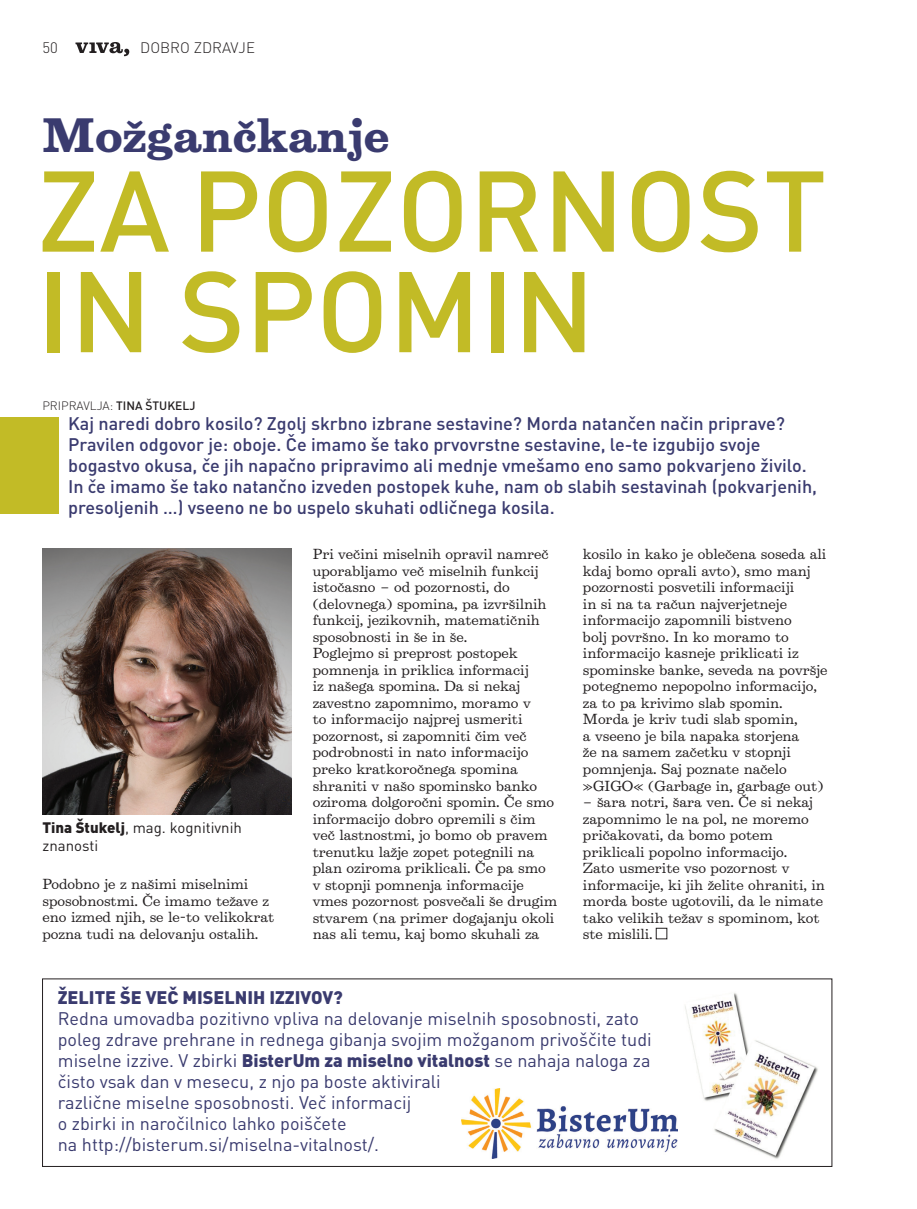
<style>
.page{position:relative;width:917px;height:1209px;background:#fff}
.page>*{position:absolute;margin:0;border:0;box-sizing:border-box;transform-origin:0 0}
.Navaden{font:500 112.65px/100.5px "DINOT";color:#c2bb26}
.Navaden-2{font:700 43.8px "Belizio OT";color:#3a3b6f}
.Navaden-3{font:500 18px/21px "DINOT";color:#3a3b6f}
.Navaden-4{font:18px/21px "DINOT";color:#3a3b6f}
.Navaden-5{font:900 18px "DINOT";color:#3a3b6f}
.Navaden-6{font:15px/18px "DINOT";color:#231f20}
.t1{font:300 15px "DINOT";color:#231f20}
.Navaden-7{font:13.2px/16.5px "Belizio OT";color:#231f20}
.t2{font:300 12px "DINOT";color:#231f20}
.s1{font-weight:500}
.s2{font-weight:900}
</style>
<div class="page">
<svg style="left:75px;top:42px;width:54px;height:14px"></svg>
<div style="left:656px;top:928px;width:11px;height:11px;border:1px solid #231f20"></div>
<img style="left:43px;top:549px;width:248px;height:265px">
<img style="left:685px;top:993px;width:133px;height:166px">
<img style="left:461px;top:1088px;width:217px;height:70px">
<div style="left:0;top:417px;width:58px;height:97px;background:#c2bb26"></div>
<p class="t1" style="left:43px;top:38px;width:17px">50</p>
<p class="t1" style="left:140px;top:39px;width:116px">DOBRO ZDRAVJE</p>
<p class="Navaden-2" style="left:43px;top:107px;width:348px">Možgančkanje</p>
<p class="Navaden" style="left:37px;top:156px;width:791px">ZA POZORNOST<br>IN SPOMIN</p>
<p class="t2" style="left:42px;top:398px;width:155px">PRIPRAVLJA: <span class="s1">TINA ŠTUKELJ</span></p>
<p class="Navaden-3" style="left:68px;top:412px;width:750px">Kaj naredi dobro kosilo? Zgolj skrbno izbrane sestavine? Morda natančen način priprave?<br>Pravilen odgovor je: oboje. Če imamo še tako prvovrstne sestavine, le-te izgubijo svoje bogastvo okusa, če jih napačno pripravimo ali mednje vmešamo eno samo pokvarjeno živilo.<br>In če imamo še tako natančno izveden postopek kuhe, nam ob slabih sestavinah (pokvarjenih, presoljenih …) vseeno ne bo uspelo skuhati odličnega kosila.</p>
<p class="Navaden-6" style="left:43px;top:818px;width:201px"><span class="s2">Tina Štukelj</span>, mag. kognitivnih znanosti</p>
<p class="Navaden-7" style="left:43px;top:876px;width:233px">Podobno je z našimi miselnimi sposobnostmi. Če imamo težave z eno izmed njih, se le-to velikokrat pozna tudi na delovanju ostalih.</p>
<p class="Navaden-7" style="left:313px;top:546px;width:237px">Pri večini miselnih opravil namreč uporabljamo več miselnih funkcij istočasno – od pozornosti, do (delovnega) spomina, pa izvršilnih funkcij, jezikovnih, matematičnih sposobnosti in še in še.</p>
<p class="Navaden-7" style="left:313px;top:645px;width:246px">Poglejmo si preprost postopek pomnenja in priklica informacij<br>iz našega spomina. Da si nekaj zavestno zapomnimo, moramo v<br>to informacijo najprej usmeriti pozornost, si zapomniti čim več podrobnosti in nato informacijo preko kratkoročnega spomina shraniti v našo spominsko banko oziroma dolgoročni spomin. Če smo informacijo dobro opremili s čim več lastnostmi, jo bomo ob pravem trenutku lažje zopet potegnili na plan oziroma priklicali. Če pa smo<br>v stopnji pomnenja informacije vmes pozornost posvečali še drugim stvarem (na primer dogajanju okoli nas ali temu, kaj bomo skuhali za</p>
<p class="Navaden-7" style="left:583px;top:546px;width:246px">kosilo in kako je oblečena soseda ali kdaj bomo oprali avto), smo manj pozornosti posvetili informaciji<br>in si na ta račun najverjetneje informacijo zapomnili bistveno<br>bolj površno. In ko moramo to informacijo kasneje priklicati iz spominske banke, seveda na površje potegnemo nepopolno informacijo, za to pa krivimo slab spomin.<br>Morda je kriv tudi slab spomin,<br>a vseeno je bila napaka storjena<br>že na samem začetku v stopnji pomnjenja. Saj poznate načelo »GIGO« (Garbage in, garbage out)</p>
<p class="Navaden-7" style="left:583px;top:793px;width:243px">– šara notri, šara ven. Če si nekaj zapomnimo le na pol, ne moremo pričakovati, da bomo potem priklicali popolno informacijo.<br>Zato usmerite vso pozornost v informacije, ki jih želite ohraniti, in morda boste ugotovili, da le nimate tako velikih težav s spominom, kot ste mislili.</p>
<p class="Navaden-5" style="left:58px;top:985px;width:286px">ŽELITE ŠE VEČ MISELNIH IZZIVOV?</p>
<p class="Navaden-4" style="left:58px;top:1007px;width:595px">Redna umovadba pozitivno vpliva na delovanje miselnih sposobnosti, zato poleg zdrave prehrane in rednega gibanja svojim možganom privoščite tudi miselne izzive. V zbirki <span class="s2">BisterUm za miselno vitalnost</span> se nahaja naloga za čisto vsak dan v mesecu, z njo pa boste aktivirali<br>različne miselne sposobnosti. Več informacij</p>
<p class="Navaden-4" style="left:58px;top:1112px;width:290px">o zbirki in naročilnico lahko poiščete</p>
<p class="Navaden-4" style="left:58px;top:1133px;width:323px">na http://bisterum.si/miselna-vitalnost/.</p>
</div>
